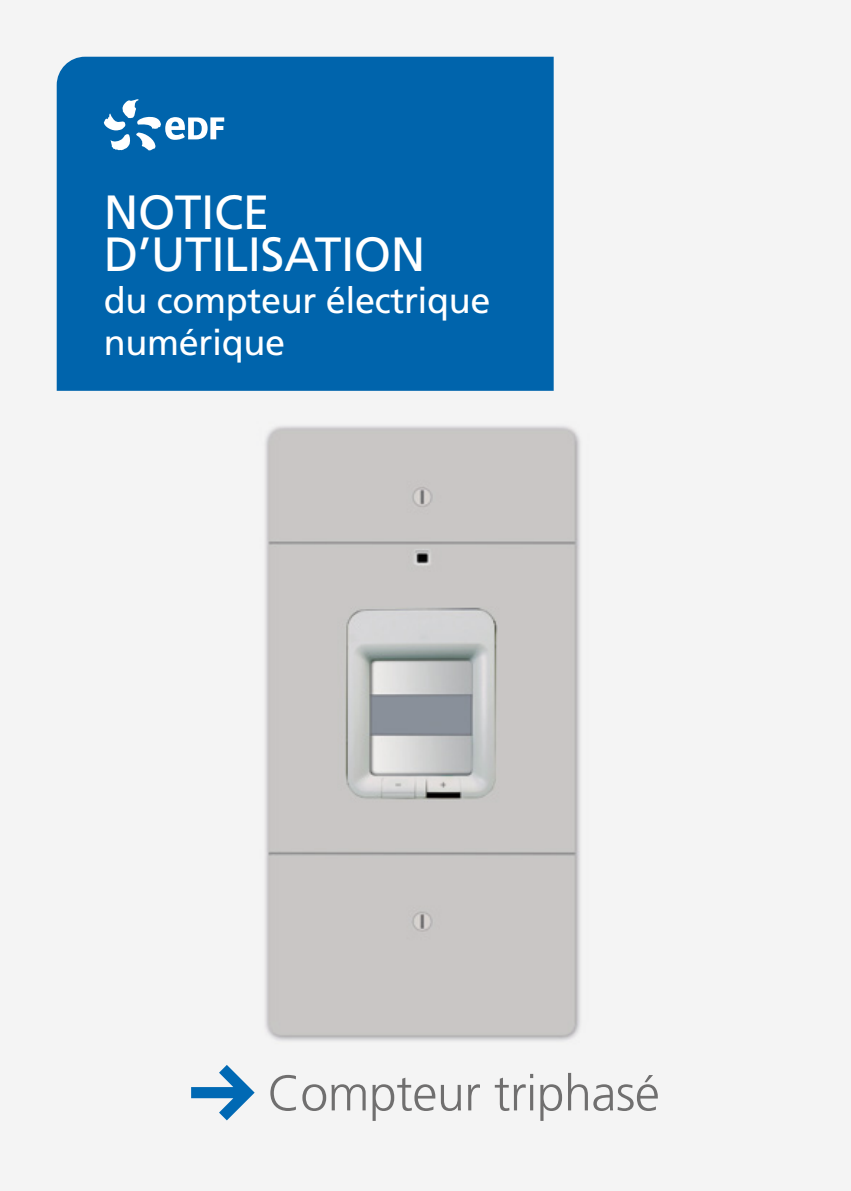
<style>
.page{position:relative;width:851px;height:1191px;background:#fff}
.page>*{position:absolute;margin:0;border:0;box-sizing:border-box;transform-origin:0 0}
.t1{font:300 50px "Frutiger LT Std";letter-spacing:-.01em;color:#706f6f}
.t2{font:48px/42px "Frutiger LT Std";letter-spacing:-.01em;color:#fff}
.t3{font:36px/42px "Frutiger LT Std";letter-spacing:-.01em;color:#fff}
</style>
<div class="page">
<div style="left:0;top:0;width:850px;height:1191px;background:#f4f4f4"></div>
<svg style="left:191px;top:1065px;width:63px;height:55px"></svg>
<div style="left:57px;top:57px;width:496px;height:334px;background:#0064ac"></div>
<svg style="left:104px;top:99px;width:120px;height:52px"></svg>
<img style="left:265px;top:426px;width:315px;height:615px">
<h2 class="t2" style="left:104px;top:191px;width:323px">NOTICE<br>D’UTILISATION</h2>
<p class="t3" style="left:104px;top:279px;width:388px">du compteur électrique numérique</p>
<h1 class="t1" style="left:267px;top:1064px;width:394px">Compteur triphasé</h1>
</div>
